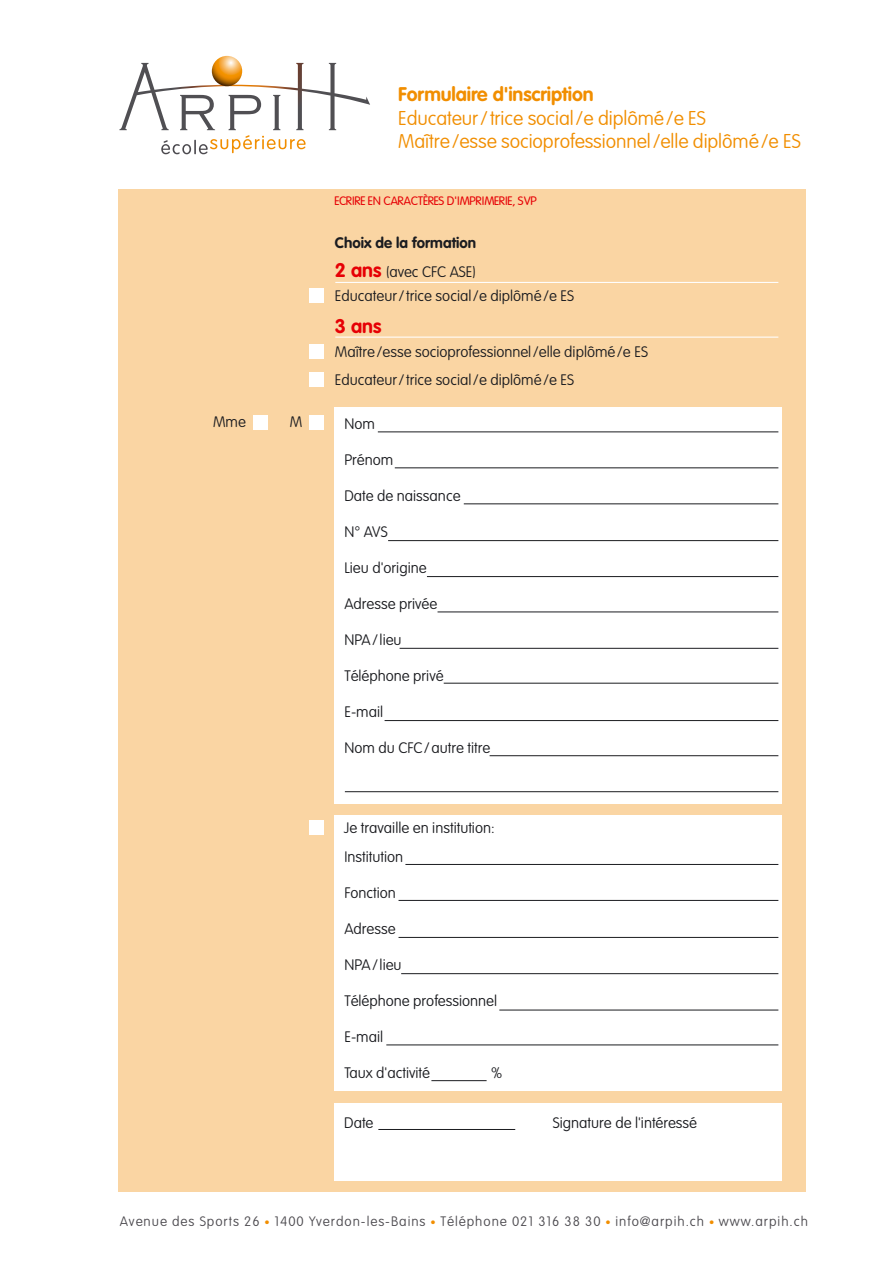
<style>
.page{position:relative;width:893px;height:1263px;background:#fff}
.page>*{position:absolute;margin:0;border:0;box-sizing:border-box;transform-origin:0 0}
.t1{font:100 19.5px/23.4px "VAG Rounded Light S Si";letter-spacing:-.005em;color:#f18e00}
.t2{font:700 19.5px "VAG Rounded";letter-spacing:-.005em;color:#f18e00}
.t3{font:700 19.5px "VAG Rounded";color:#e60005}
.t4{font:100 15px/28.5px "VAG Rounded";color:#1b1c20}
.t5{font:700 15px "VAG Rounded";color:#1b1c20}
.t6{font:100 13.5px "VAG Rounded";letter-spacing:.07em;color:#4c4a4f}
.t7{font:700 12px "VAG Rounded Light S Si";color:#e60005}
.s1{font-weight:700;font-size:19.5px;color:#e60005}
.s2{font-size:10.5px;color:#f18e00}
</style>
<div class="page">
<div style="left:118px;top:189px;width:688px;height:1002px;background:#fad5a3"></div>
<svg style="left:212px;top:56px;width:30px;height:30px"></svg>
<svg style="left:119px;top:63px;width:251px;height:91px"></svg>
<div style="left:309px;top:415px;width:14px;height:14px;background:#fff"></div>
<div style="left:309px;top:288px;width:14px;height:15px;background:#fff"></div>
<div style="left:309px;top:344px;width:14px;height:14px;background:#fff"></div>
<div style="left:309px;top:372px;width:14px;height:14px;background:#fff"></div>
<div style="left:253px;top:415px;width:14px;height:14px;background:#fff"></div>
<div style="left:335px;top:815px;width:447px;height:275px;background:#fff"></div>
<div style="left:335px;top:407px;width:447px;height:396px;background:#fff"></div>
<hr style="left:378px;top:432px;width:400px;height:1px;background:#1b1c20">
<hr style="left:335px;top:282px;width:443px;height:1px;background:#fff">
<hr style="left:335px;top:337px;width:443px;height:1px;background:#fff">
<hr style="left:395px;top:468px;width:383px;height:1px;background:#1b1c20">
<hr style="left:464px;top:504px;width:314px;height:1px;background:#1b1c20">
<hr style="left:388px;top:540px;width:390px;height:1px;background:#1b1c20">
<hr style="left:427px;top:576px;width:351px;height:1px;background:#1b1c20">
<hr style="left:437px;top:612px;width:341px;height:1px;background:#1b1c20">
<hr style="left:385px;top:720px;width:393px;height:1px;background:#1b1c20">
<hr style="left:400px;top:648px;width:378px;height:1px;background:#1b1c20">
<hr style="left:444px;top:683px;width:334px;height:1px;background:#1b1c20">
<hr style="left:405px;top:864px;width:373px;height:1px;background:#1b1c20">
<hr style="left:398px;top:900px;width:380px;height:1px;background:#1b1c20">
<hr style="left:398px;top:937px;width:380px;height:1px;background:#1b1c20">
<hr style="left:401px;top:973px;width:377px;height:1px;background:#1b1c20">
<hr style="left:431px;top:1080px;width:56px;height:1px;background:#1b1c20">
<hr style="left:499px;top:1010px;width:279px;height:1px;background:#1b1c20">
<hr style="left:386px;top:1045px;width:392px;height:1px;background:#1b1c20">
<hr style="left:490px;top:755px;width:288px;height:1px;background:#1b1c20">
<hr style="left:345px;top:791px;width:433px;height:1px;background:#1b1c20">
<div style="left:309px;top:820px;width:14px;height:15px;background:#fff"></div>
<div style="left:335px;top:1103px;width:447px;height:77px;background:#fff"></div>
<hr style="left:378px;top:1129px;width:137px;height:1px;background:#1b1c20">
<h1 class="t2" style="left:398px;top:83px;width:197px">Formulaire d'inscription</h1>
<h1 class="t1" style="left:398px;top:106px;width:404px">Educateur/trice social/e diplômé/e ES<br>Maître/esse socioprofessionnel/elle diplômé/e ES</h1>
<p class="t7" style="left:335px;top:193px;width:203px">ECRIRE EN CARACTÈRES D'IMPRIMERIE, SVP</p>
<p class="t5" style="left:335px;top:234px;width:143px">Choix de la formation</p>
<p class="t4" style="left:335px;top:260px;width:241px;line-height:24px"><span class="s1">2 ans</span> (avec CFC ASE)<br>Educateur/trice social/e diplômé/e ES</p>
<h1 class="t3" style="left:335px;top:314px;width:48px">3 ans</h1>
<p class="t4" style="left:335px;top:337px;width:315px">Maître/esse socioprofessionnel/elle diplômé/e ES<br>Educateur/trice social/e diplômé/e ES</p>
<p class="t4" style="left:213px;top:408px;width:34px">Mme</p>
<p class="t4" style="left:290px;top:408px;width:14px">M</p>
<p class="t4" style="left:344px;top:410px;width:32px">Nom</p>
<p class="t4" style="left:344px;top:446px;width:50px">Prénom</p>
<p class="t4" style="left:344px;top:482px;width:118px">Date de naissance</p>
<p class="t4" style="left:344px;top:518px;width:45px">N° AVS</p>
<p class="t4" style="left:344px;top:554px;width:84px">Lieu d'origine</p>
<p class="t4" style="left:344px;top:590px;width:94px">Adresse privée</p>
<p class="t4" style="left:344px;top:626px;width:59px">NPA/lieu</p>
<p class="t4" style="left:344px;top:662px;width:101px">Téléphone privé</p>
<p class="t4" style="left:344px;top:698px;width:40px">E-mail</p>
<p class="t4" style="left:344px;top:734px;width:147px">Nom du CFC/autre titre</p>
<p class="t4" style="left:344px;top:813px;width:152px">Je travaille en institution:</p>
<p class="t4" style="left:344px;top:842px;width:60px">Institution</p>
<p class="t4" style="left:344px;top:878px;width:53px">Fonction</p>
<p class="t4" style="left:344px;top:914px;width:53px">Adresse</p>
<p class="t4" style="left:344px;top:950px;width:59px">NPA/lieu</p>
<p class="t4" style="left:344px;top:986px;width:154px">Téléphone professionnel</p>
<p class="t4" style="left:344px;top:1022px;width:40px">E-mail</p>
<p class="t4" style="left:344px;top:1058px;width:87px">Taux d'activité</p>
<p class="t4" style="left:491px;top:1058px;width:13px">%</p>
<p class="t4" style="left:344px;top:1108px;width:31px">Date</p>
<p class="t4" style="left:553px;top:1108px;width:146px">Signature de l'intéressé</p>
<p class="t6" style="left:120px;top:1214px;width:689px">Avenue des Sports 26 <span class="s2">•</span> 1400 Yverdon-les-Bains <span class="s2">•</span> Téléphone 021 316 38 30 <span class="s2">•</span> info@arpih.ch <span class="s2">•</span> www.arpih.ch</p>
</div>
